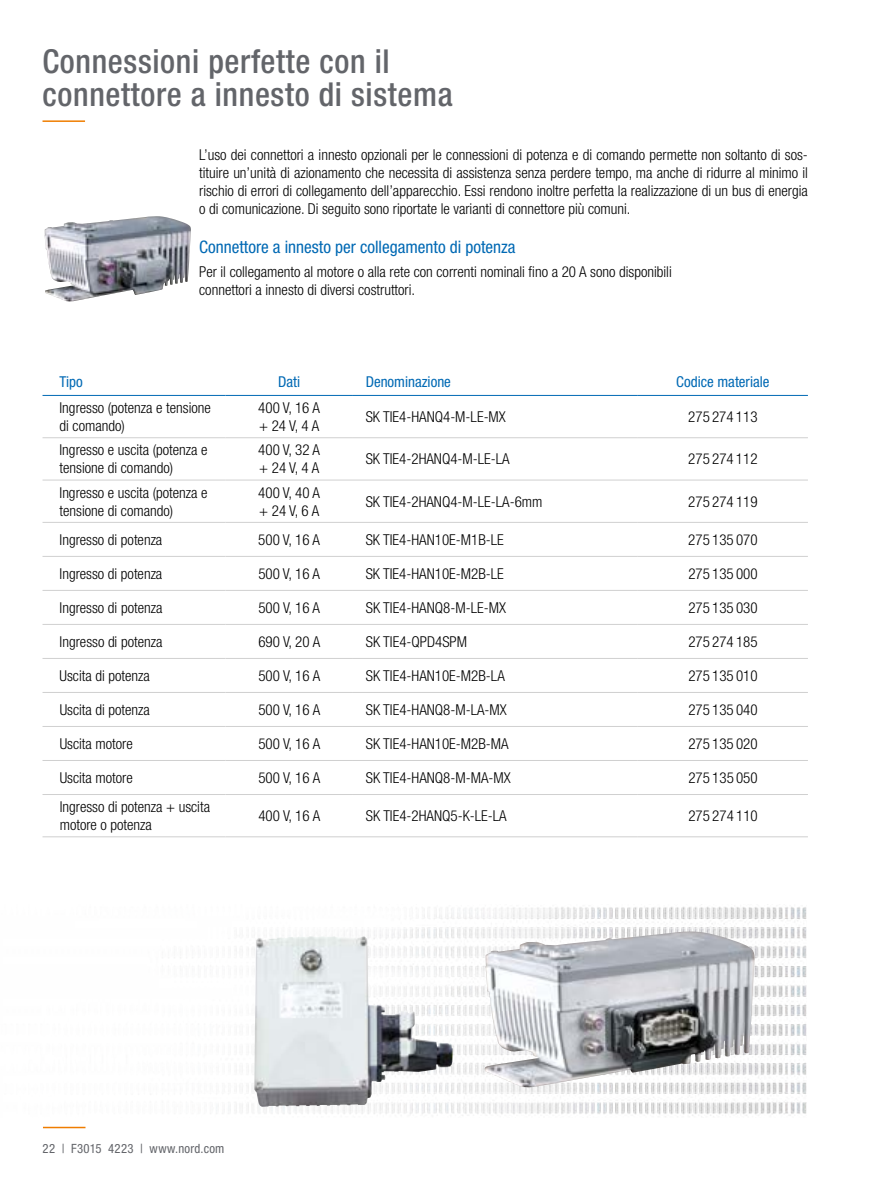
<style>
.page{position:relative;width:893px;height:1188px;background:#fff}
.page>*{position:absolute;margin:0;border:0;box-sizing:border-box;transform-origin:0 0}
.t1{font:500 condensed 33px/33px "Helvetica Neue LT Pro";letter-spacing:.02em;color:#63656a}
.t2{font:condensed 17.25px "Helvetica Neue LT Pro";color:#0069b4}
.t3{font:300 condensed 15px/18px "Helvetica Neue LT Pro";color:#000}
.t4{font:condensed 15px "Helvetica Neue LT Pro";color:#0069b4}
.t5{font:condensed 12.75px "Helvetica Neue LT Pro";letter-spacing:.02em;color:#63656a}
</style>
<div class="page">
<hr style="left:43px;top:1127px;width:42px;height:1px;background:#ef7d00">
<hr style="left:43px;top:120px;width:42px;height:2px;background:#ef7d00">
<img style="left:216px;top:907px;width:590px;height:210px">
<img style="left:485px;top:932px;width:270px;height:155px">
<hr style="left:225px;top:556px;width:128px;height:1px;background:#d0d0d0">
<hr style="left:353px;top:556px;width:285px;height:1px;background:#d0d0d0">
<hr style="left:638px;top:556px;width:170px;height:1px;background:#d0d0d0">
<hr style="left:225px;top:590px;width:128px;height:1px;background:#d0d0d0">
<hr style="left:353px;top:590px;width:285px;height:1px;background:#d0d0d0">
<hr style="left:638px;top:590px;width:170px;height:1px;background:#d0d0d0">
<hr style="left:225px;top:624px;width:128px;height:1px;background:#d0d0d0">
<hr style="left:353px;top:624px;width:285px;height:1px;background:#d0d0d0">
<hr style="left:638px;top:624px;width:170px;height:1px;background:#d0d0d0">
<hr style="left:225px;top:658px;width:128px;height:1px;background:#d0d0d0">
<hr style="left:353px;top:658px;width:285px;height:1px;background:#d0d0d0">
<hr style="left:638px;top:658px;width:170px;height:1px;background:#d0d0d0">
<hr style="left:225px;top:692px;width:128px;height:1px;background:#d0d0d0">
<hr style="left:353px;top:692px;width:285px;height:1px;background:#d0d0d0">
<hr style="left:638px;top:692px;width:170px;height:1px;background:#d0d0d0">
<hr style="left:225px;top:726px;width:128px;height:1px;background:#d0d0d0">
<hr style="left:353px;top:726px;width:285px;height:1px;background:#d0d0d0">
<hr style="left:638px;top:726px;width:170px;height:1px;background:#d0d0d0">
<hr style="left:225px;top:760px;width:128px;height:1px;background:#d0d0d0">
<hr style="left:353px;top:760px;width:285px;height:1px;background:#d0d0d0">
<hr style="left:638px;top:760px;width:170px;height:1px;background:#d0d0d0">
<hr style="left:225px;top:794px;width:128px;height:1px;background:#d0d0d0">
<hr style="left:353px;top:794px;width:285px;height:1px;background:#d0d0d0">
<hr style="left:638px;top:794px;width:170px;height:1px;background:#d0d0d0">
<hr style="left:225px;top:836px;width:128px;height:1px;background:#d0d0d0">
<hr style="left:353px;top:836px;width:285px;height:1px;background:#d0d0d0">
<hr style="left:638px;top:836px;width:170px;height:1px;background:#d0d0d0">
<hr style="left:225px;top:395px;width:128px;height:1px;background:#0069b4">
<hr style="left:353px;top:395px;width:285px;height:1px;background:#0069b4">
<hr style="left:638px;top:395px;width:170px;height:1px;background:#0069b4">
<hr style="left:43px;top:437px;width:182px;height:1px;background:#d0d0d0">
<hr style="left:225px;top:437px;width:128px;height:1px;background:#d0d0d0">
<hr style="left:353px;top:437px;width:285px;height:1px;background:#d0d0d0">
<hr style="left:638px;top:437px;width:170px;height:1px;background:#d0d0d0">
<hr style="left:43px;top:480px;width:182px;height:1px;background:#d0d0d0">
<hr style="left:225px;top:480px;width:128px;height:1px;background:#d0d0d0">
<hr style="left:353px;top:480px;width:285px;height:1px;background:#d0d0d0">
<hr style="left:638px;top:480px;width:170px;height:1px;background:#d0d0d0">
<hr style="left:43px;top:522px;width:182px;height:1px;background:#d0d0d0">
<hr style="left:225px;top:522px;width:128px;height:1px;background:#d0d0d0">
<hr style="left:353px;top:522px;width:285px;height:1px;background:#d0d0d0">
<hr style="left:638px;top:522px;width:170px;height:1px;background:#d0d0d0">
<hr style="left:43px;top:556px;width:182px;height:1px;background:#d0d0d0">
<hr style="left:43px;top:590px;width:182px;height:1px;background:#d0d0d0">
<hr style="left:43px;top:624px;width:182px;height:1px;background:#d0d0d0">
<hr style="left:43px;top:658px;width:182px;height:1px;background:#d0d0d0">
<hr style="left:43px;top:692px;width:182px;height:1px;background:#d0d0d0">
<hr style="left:43px;top:726px;width:182px;height:1px;background:#d0d0d0">
<hr style="left:43px;top:760px;width:182px;height:1px;background:#d0d0d0">
<hr style="left:43px;top:794px;width:182px;height:1px;background:#d0d0d0">
<hr style="left:43px;top:836px;width:182px;height:1px;background:#d0d0d0">
<hr style="left:43px;top:395px;width:182px;height:1px;background:#0069b4">
<img style="left:254px;top:936px;width:199px;height:171px">
<img style="left:45px;top:216px;width:146px;height:85px">
<h1 class="t1" style="left:43px;top:44px;width:412px">Connessioni perfette con il connettore a innesto di sistema</h1>
<p class="t3" style="left:199px;top:145px;width:610px;text-align:justify">L’uso dei connettori a innesto opzionali per le connessioni di potenza e di comando permette non soltanto di sos&shy;tituire un’unità di azionamento che necessita di assistenza senza perdere tempo, ma anche di ridurre al minimo il rischio di errori di collegamento dell’apparecchio. Essi rendono inoltre perfetta la realizzazione di un bus di energia o di comunicazione. Di seguito sono riportate le varianti di connettore più comuni.</p>
<p class="t2" style="left:199px;top:237px;width:318px">Connettore a innesto per collegamento di potenza</p>
<p class="t3" style="left:199px;top:263px;width:474px">Per il collegamento al motore o alla rete con correnti nominali fino a 20 A sono disponibili connettori a innesto di diversi costruttori.</p>
<p class="t4" style="left:60px;top:373px;width:25px">Tipo</p>
<p class="t4" style="left:278px;top:373px;width:24px">Dati</p>
<p class="t4" style="left:366px;top:373px;width:87px">Denominazione</p>
<p class="t4" style="left:676px;top:373px;width:95px">Codice materiale</p>
<p class="t3" style="left:60px;top:399px;width:153px">Ingresso (potenza e tensione di comando)</p>
<p class="t3" style="left:258px;top:399px;width:63px">400 V, 16 A + 24 V, 4 A</p>
<p class="t3" style="left:366px;top:408px;width:142px">SK TIE4-HANQ4-M-LE-MX</p>
<p class="t3" style="left:688px;top:408px;width:71px">275 274 113</p>
<p class="t3" style="left:60px;top:441px;width:150px">Ingresso e uscita (potenza e tensione di comando)</p>
<p class="t3" style="left:258px;top:441px;width:63px">400 V, 32 A + 24 V, 4 A</p>
<p class="t3" style="left:366px;top:450px;width:146px">SK TIE4-2HANQ4-M-LE-LA</p>
<p class="t3" style="left:688px;top:450px;width:71px">275 274 112</p>
<p class="t3" style="left:60px;top:483px;width:150px">Ingresso e uscita (potenza e tensione di comando)</p>
<p class="t3" style="left:258px;top:483px;width:63px">400 V, 40 A + 24 V, 6 A</p>
<p class="t3" style="left:366px;top:492px;width:178px">SK TIE4-2HANQ4-M-LE-LA-6mm</p>
<p class="t3" style="left:688px;top:492px;width:71px">275 274 119</p>
<p class="t3" style="left:60px;top:530px;width:104px">Ingresso di potenza</p>
<p class="t3" style="left:258px;top:530px;width:63px">500 V, 16 A</p>
<p class="t3" style="left:366px;top:530px;width:140px">SK TIE4-HAN10E-M1B-LE</p>
<p class="t3" style="left:688px;top:530px;width:71px">275 135 070</p>
<p class="t3" style="left:60px;top:564px;width:104px">Ingresso di potenza</p>
<p class="t3" style="left:258px;top:564px;width:63px">500 V, 16 A</p>
<p class="t3" style="left:366px;top:564px;width:140px">SK TIE4-HAN10E-M2B-LE</p>
<p class="t3" style="left:688px;top:564px;width:71px">275 135 000</p>
<p class="t3" style="left:60px;top:598px;width:104px">Ingresso di potenza</p>
<p class="t3" style="left:258px;top:598px;width:63px">500 V, 16 A</p>
<p class="t3" style="left:366px;top:598px;width:142px">SK TIE4-HANQ8-M-LE-MX</p>
<p class="t3" style="left:688px;top:598px;width:71px">275 135 030</p>
<p class="t3" style="left:60px;top:632px;width:104px">Ingresso di potenza</p>
<p class="t3" style="left:258px;top:632px;width:63px">690 V, 20 A</p>
<p class="t3" style="left:366px;top:632px;width:103px">SK TIE4-QPD4SPM</p>
<p class="t3" style="left:688px;top:632px;width:71px">275 274 185</p>
<p class="t3" style="left:60px;top:666px;width:92px">Uscita di potenza</p>
<p class="t3" style="left:258px;top:666px;width:63px">500 V, 16 A</p>
<p class="t3" style="left:366px;top:666px;width:140px">SK TIE4-HAN10E-M2B-LA</p>
<p class="t3" style="left:688px;top:666px;width:71px">275 135 010</p>
<p class="t3" style="left:60px;top:700px;width:92px">Uscita di potenza</p>
<p class="t3" style="left:258px;top:700px;width:63px">500 V, 16 A</p>
<p class="t3" style="left:366px;top:700px;width:142px">SK TIE4-HANQ8-M-LA-MX</p>
<p class="t3" style="left:688px;top:700px;width:71px">275 135 040</p>
<p class="t3" style="left:60px;top:734px;width:75px">Uscita motore</p>
<p class="t3" style="left:258px;top:734px;width:63px">500 V, 16 A</p>
<p class="t3" style="left:366px;top:734px;width:144px">SK TIE4-HAN10E-M2B-MA</p>
<p class="t3" style="left:688px;top:734px;width:71px">275 135 020</p>
<p class="t3" style="left:60px;top:768px;width:75px">Uscita motore</p>
<p class="t3" style="left:258px;top:768px;width:63px">500 V, 16 A</p>
<p class="t3" style="left:366px;top:768px;width:146px">SK TIE4-HANQ8-M-MA-MX</p>
<p class="t3" style="left:688px;top:768px;width:71px">275 135 050</p>
<p class="t3" style="left:60px;top:798px;width:152px">Ingresso di potenza + uscita motore o potenza</p>
<p class="t3" style="left:258px;top:807px;width:63px">400 V, 16 A</p>
<p class="t3" style="left:366px;top:807px;width:142px">SK TIE4-2HANQ5-K-LE-LA</p>
<p class="t3" style="left:688px;top:807px;width:71px">275 274 110</p>
<p class="t5" style="left:43px;top:1141px;width:183px">22 | F3015 4223 | www.nord.com</p>
</div>
